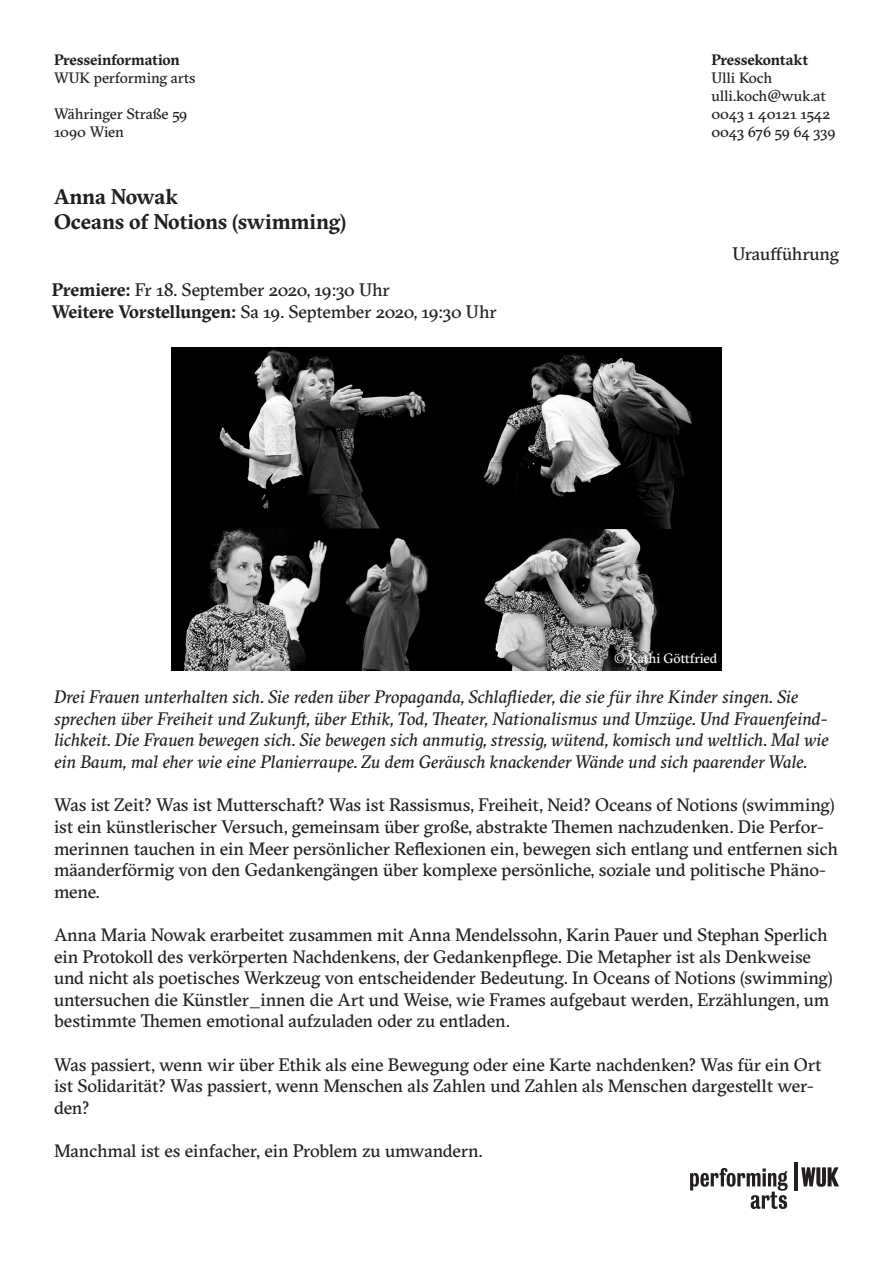
<style>
.page{position:relative;width:893px;height:1263px;background:#fff}
.page>*{position:absolute;margin:0;border:0;box-sizing:border-box;transform-origin:0 0}
.t1{font:700 21px "GT Sectra";letter-spacing:-.01em;color:#231f20}
.t2{font:18px/21.6px "GT Sectra";letter-spacing:-.01em;color:#231f20}
.t3{font:italic 18px/21.6px "GT Sectra";letter-spacing:-.01em;color:#231f20}
.t4{font:15px "GT Sectra";letter-spacing:-.005em;color:#231f20}
.t5{font:700 15px "GT Sectra";letter-spacing:-.01em;color:#231f20}
.t6{font:13.5px "GT Sectra";letter-spacing:-.005em;color:#fff}
.s1{font-weight:700}
</style>
<div class="page">
<svg style="left:801px;top:1167px;width:38px;height:20px"></svg>
<hr style="left:794px;top:1163px;width:3px;height:28px;background:#231f20">
<svg style="left:690px;top:1168px;width:98px;height:41px"></svg>
<img style="left:172px;top:348px;width:549px;height:323px">
<p class="t5" style="left:54px;top:51px;width:127px">Presseinformation</p>
<p class="t4" style="left:54px;top:70px;width:143px">WUK performing arts</p>
<p class="t4" style="left:54px;top:106px;width:135px">Währinger Straße 59</p>
<p class="t4" style="left:54px;top:124px;width:72px">1090 Wien</p>
<p class="t1" style="left:54px;top:184px;width:125px">Anna Nowak</p>
<p class="t1" style="left:54px;top:209px;width:294px">Oceans of Notions (swimming)</p>
<p class="t2" style="left:52px;top:279px;width:339px"><span class="s1">Premiere:</span> Fr 18. September 2020, 19:30 Uhr</p>
<p class="t2" style="left:52px;top:301px;width:446px"><span class="s1">Weitere Vorstellungen:</span> Sa 19. September 2020, 19:30 Uhr</p>
<p class="t5" style="left:711px;top:51px;width:98px">Pressekontakt</p>
<p class="t4" style="left:711px;top:70px;width:62px">Ulli Koch</p>
<p class="t4" style="left:711px;top:88px;width:116px">ulli.koch@wuk.at</p>
<p class="t4" style="left:711px;top:106px;width:120px">0043 1 40121 1542</p>
<p class="t4" style="left:711px;top:124px;width:126px">0043 676 59 64 339</p>
<p class="t2" style="left:732px;top:243px;width:108px">Uraufführung</p>
<p class="t6" style="left:614px;top:651px;width:105px">© Kathi Göttfried</p>
<p class="t3" style="left:54px;top:686px;width:776px">Drei Frauen unterhalten sich. Sie reden über Propaganda, Schlaflieder, die sie für ihre Kinder singen. Sie sprechen über Freiheit und Zukunft, über Ethik, Tod, Theater, Nationalismus und Umzüge. Und Frauenfeind&shy;lichkeit. Die Frauen bewegen sich. Sie bewegen sich anmutig, stressig, wütend, komisch und weltlich. Mal wie ein Baum, mal eher wie eine Planierraupe. Zu dem Geräusch knackender Wände und sich paarender Wale.</p>
<p class="t2" style="left:54px;top:795px;width:786px">Was ist Zeit? Was ist Mutterschaft? Was ist Rassismus, Freiheit, Neid? Oceans of Notions (swimming) ist ein künstlerischer Versuch, gemeinsam über große, abstrakte Themen nachzudenken. Die Perfor&shy;merinnen tauchen in ein Meer persönlicher Reflexionen ein, bewegen sich entlang und entfernen sich mäanderförmig von den Gedankengängen über komplexe persönliche, soziale und politische Phäno&shy;mene.</p>
<p class="t2" style="left:54px;top:924px;width:780px">Anna Maria Nowak erarbeitet zusammen mit Anna Mendelssohn, Karin Pauer und Stephan Sperlich ein Protokoll des verkörperten Nachdenkens, der Gedankenpflege. Die Metapher ist als Denkweise und nicht als poetisches Werkzeug von entscheidender Bedeutung. In Oceans of Notions (swimming) untersuchen die Künstler_innen die Art und Weise, wie Frames aufgebaut werden, Erzählungen, um bestimmte Themen emotional aufzuladen oder zu entladen.</p>
<p class="t2" style="left:54px;top:1054px;width:769px">Was passiert, wenn wir über Ethik als eine Bewegung oder eine Karte nachdenken? Was für ein Ort ist Solidarität? Was passiert, wenn Menschen als Zahlen und Zahlen als Menschen dargestellt wer&shy;den?</p>
<p class="t2" style="left:54px;top:1140px;width:430px">Manchmal ist es einfacher, ein Problem zu umwandern.</p>
</div>
